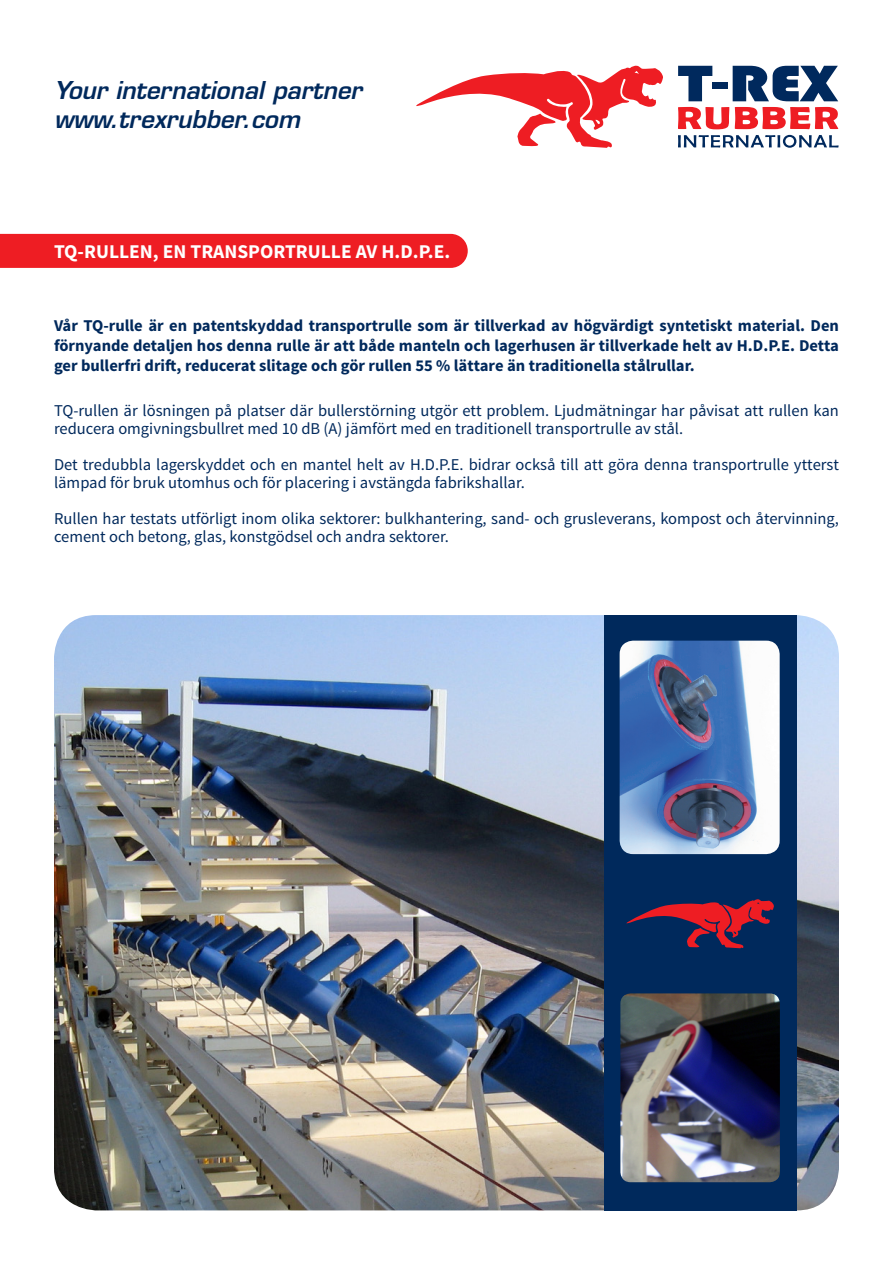
<style>
.page{position:relative;width:893px;height:1263px;background:#fff}
.page>*{position:absolute;margin:0;border:0;box-sizing:border-box;transform-origin:0 0}
.t1{font:italic 600 24px/28.8px "Eurostile LT Std";color:#00295c}
.t2{font:700 19.5px "Source Sans Pro";color:#fff}
.t3{font:16.5px/18px "Source Sans Pro";color:#00295c}
.t4{font:700 16.5px/19.8px "Source Sans Pro";color:#00295c;text-align:justify}
</style>
<div class="page">
<svg style="left:416px;top:65px;width:247px;height:83px"></svg>
<svg style="left:733px;top:66px;width:105px;height:35px"></svg>
<div style="left:713px;top:82px;width:15px;height:7px;background:#00295d"></div>
<svg style="left:678px;top:66px;width:34px;height:35px"></svg>
<svg style="left:678px;top:135px;width:160px;height:13px"></svg>
<svg style="left:735px;top:107px;width:103px;height:22px"></svg>
<svg style="left:678px;top:107px;width:51px;height:22px"></svg>
<img style="left:54px;top:615px;width:785px;height:595px">
<div style="left:604px;top:615px;width:192px;height:595px;background:#00295c"></div>
<img style="left:620px;top:993px;width:160px;height:189px">
<img style="left:620px;top:641px;width:160px;height:213px">
<svg style="left:626px;top:899px;width:148px;height:49px"></svg>
<div style="left:0;top:234px;width:468px;height:34px;background:#ee1d23"></div>
<h1 class="t1" style="left:54px;top:76px;width:309px">Your international partner www.trexrubber.com</h1>
<p class="t2" style="left:54px;top:239px;width:398px">TQ-RULLEN, EN TRANSPORTRULLE AV H.D.P.E.</p>
<p class="t4" style="left:54px;top:317px;width:786px">Vår TQ-rulle är en patentskyddad transportrulle som är tillverkad av högvärdigt syntetiskt material. Den förnyande detaljen hos denna rulle är att både manteln och lagerhusen är tillverkade helt av H.D.P.E. Detta ger bullerfri drift, reducerat slitage och gör rullen 55 % lättare än traditionella stålrullar.</p>
<p class="t3" style="left:54px;top:402px;width:786px">TQ-rullen är lösningen på platser där bullerstörning utgör ett problem. Ljudmätningar har påvisat att rullen kan reducera omgivningsbullret med 10 dB (A) jämfört med en traditionell transportrulle av stål.</p>
<p class="t3" style="left:54px;top:456px;width:786px">Det tredubbla lagerskyddet och en mantel helt av H.D.P.E. bidrar också till att göra denna transportrulle ytterst lämpad för bruk utomhus och för placering i avstängda fabrikshallar.</p>
<p class="t3" style="left:54px;top:510px;width:786px">Rullen har testats utförligt inom olika sektorer: bulkhantering, sand- och grusleverans, kompost och återvinning, cement och betong, glas, konstgödsel och andra sektorer.</p>
</div>
